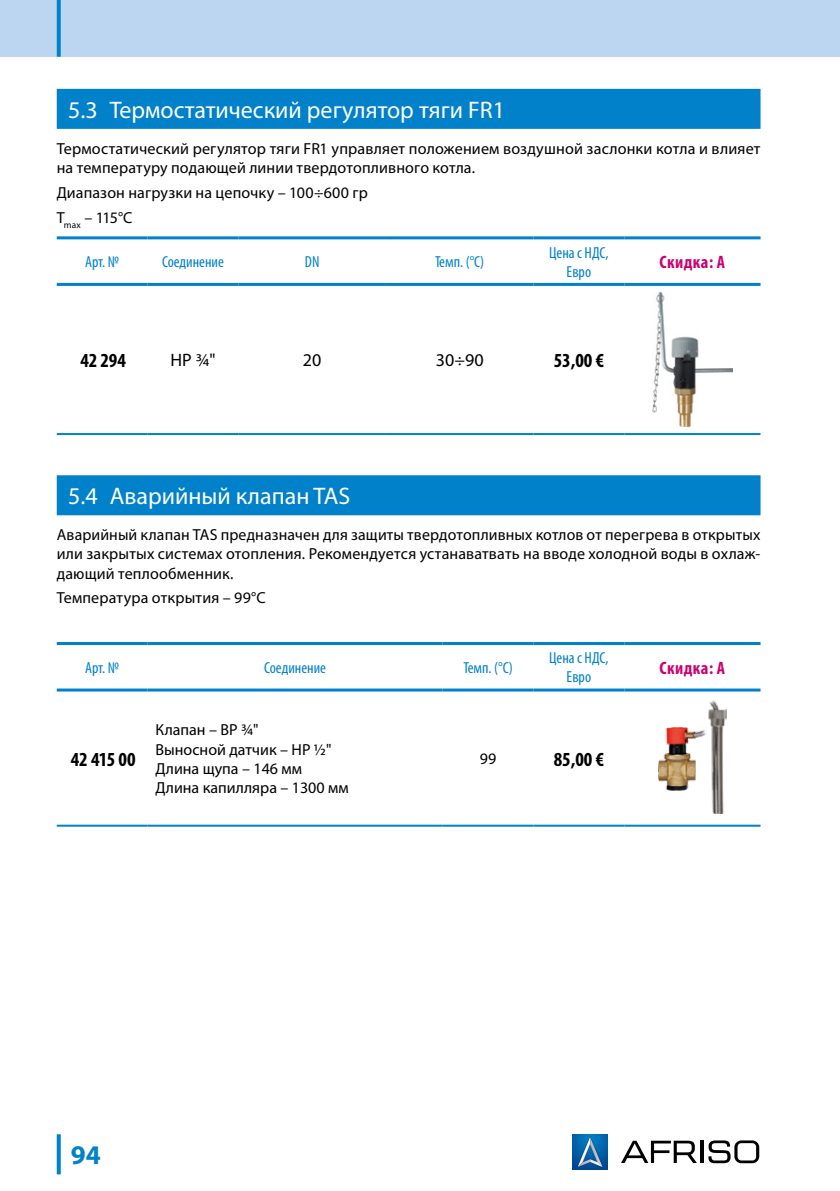
<style>
.page{position:relative;width:840px;height:1191px;background:#fff}
.page>*{position:absolute;margin:0;border:0;box-sizing:border-box;transform-origin:0 0}
.t1{font:700 27px "Myriad Pro";color:#0081c9}
.Poziom_drugi{font:24px "Myriad Pro";color:#fff}
.Produkt_NR_atrykulu{font:700 condensed 20px "Myriad Pro";letter-spacing:-.005em;color:#000}
.Produkt_zwykły_cena{font:700 condensed 20px "Myriad Pro";color:#000}
.Nagłówek_tabeli{font:700 condensed 18px "Myriad Pro";letter-spacing:.025em;color:#cc0070}
.Produkt_zwykły_cena-2{font:18px "Myriad Pro";color:#000}
.Tekst__wprowadzenie{font:16px/19.2px "Myriad Pro";letter-spacing:.01em;color:#000}
.Nagłówek_tabeli-2{font:condensed 16px/19.2px "Myriad Pro";color:#0081c9;text-align:center}
.Produkt_zwykły_cena-3{font:16px "Myriad Pro";color:#000}
</style>
<div class="page">
<hr style="left:839px;top:0;width:1px;height:57px;background:#bcd6f1">
<div style="left:0;top:0;width:839px;height:57px;background:#bcd6f1"></div>
<svg style="left:572px;top:1134px;width:35px;height:35px"></svg>
<svg style="left:576px;top:1136px;width:27px;height:31px"></svg>
<svg style="left:708px;top:1140px;width:50px;height:23px"></svg>
<hr style="left:700px;top:1140px;width:3px;height:23px;background:#000">
<svg style="left:621px;top:1140px;width:75px;height:23px"></svg>
<svg style="left:57px;top:1134px;width:4px;height:40px"></svg>
<svg style="left:57px;top:0;width:4px;height:57px"></svg>
<div style="left:57px;top:89px;width:703px;height:40px;background:#0081c9"></div>
<div style="left:57px;top:475px;width:703px;height:40px;background:#0081c9"></div>
<hr style="left:57px;top:236px;width:90px;height:3px;background:#0081c9">
<hr style="left:147px;top:236px;width:91px;height:3px;background:#0081c9">
<hr style="left:238px;top:236px;width:148px;height:3px;background:#0081c9">
<hr style="left:386px;top:236px;width:147px;height:3px;background:#0081c9">
<hr style="left:533px;top:236px;width:91px;height:3px;background:#0081c9">
<hr style="left:624px;top:236px;width:136px;height:3px;background:#0081c9">
<hr style="left:57px;top:283px;width:90px;height:3px;background:#0081c9">
<hr style="left:147px;top:283px;width:91px;height:3px;background:#0081c9">
<hr style="left:238px;top:283px;width:148px;height:3px;background:#0081c9">
<hr style="left:386px;top:283px;width:147px;height:3px;background:#0081c9">
<hr style="left:533px;top:283px;width:91px;height:3px;background:#0081c9">
<hr style="left:624px;top:283px;width:136px;height:3px;background:#0081c9">
<hr style="left:57px;top:433px;width:90px;height:2px;background:#0081c9">
<hr style="left:147px;top:433px;width:91px;height:2px;background:#0081c9">
<hr style="left:238px;top:433px;width:148px;height:2px;background:#0081c9">
<hr style="left:386px;top:433px;width:147px;height:2px;background:#0081c9">
<hr style="left:533px;top:433px;width:91px;height:2px;background:#0081c9">
<hr style="left:624px;top:433px;width:136px;height:2px;background:#0081c9">
<img style="left:652px;top:293px;width:80px;height:133px">
<hr style="left:57px;top:642px;width:90px;height:3px;background:#0081c9">
<hr style="left:147px;top:642px;width:295px;height:3px;background:#0081c9">
<hr style="left:442px;top:642px;width:91px;height:3px;background:#0081c9">
<hr style="left:533px;top:642px;width:91px;height:3px;background:#0081c9">
<hr style="left:624px;top:642px;width:136px;height:3px;background:#0081c9">
<hr style="left:57px;top:688px;width:90px;height:3px;background:#0081c9">
<hr style="left:147px;top:688px;width:295px;height:3px;background:#0081c9">
<hr style="left:442px;top:688px;width:91px;height:3px;background:#0081c9">
<hr style="left:533px;top:688px;width:91px;height:3px;background:#0081c9">
<hr style="left:624px;top:688px;width:136px;height:3px;background:#0081c9">
<hr style="left:57px;top:824px;width:90px;height:2px;background:#0081c9">
<hr style="left:147px;top:824px;width:295px;height:2px;background:#0081c9">
<hr style="left:442px;top:824px;width:91px;height:2px;background:#0081c9">
<hr style="left:533px;top:824px;width:91px;height:2px;background:#0081c9">
<hr style="left:624px;top:824px;width:136px;height:2px;background:#0081c9">
<img style="left:658px;top:700px;width:68px;height:113px">
<p class="Poziom_drugi" style="left:68px;top:97px;width:438px">5.3 Термостатический регулятор тяги FR1</p>
<p class="Tekst__wprowadzenie" style="left:57px;top:139px;width:705px">Термостатический регулятор тяги FR1 управляет положением воздушной заслонки котла и влияет на температуру подающей линии твердотопливного котла.</p>
<p class="Tekst__wprowadzenie" style="left:57px;top:183px;width:312px">Диапазон нагрузки на цепочку – 100÷600 гр</p>
<p class="Tekst__wprowadzenie" style="left:57px;top:208px;width:77px">T<sub>max</sub> – 115°С</p>
<p class="Nagłówek_tabeli-2" style="left:85px;top:252px;width:36px">Арт. №</p>
<p class="Nagłówek_tabeli-2" style="left:162px;top:252px;width:63px">Соединение</p>
<p class="Nagłówek_tabeli-2" style="left:305px;top:252px;width:16px">DN</p>
<p class="Nagłówek_tabeli-2" style="left:435px;top:252px;width:51px">Темп. (°С)</p>
<p class="Nagłówek_tabeli-2" style="left:549px;top:242px;width:61px">Цена с НДС,<br>Евро</p>
<p class="Nagłówek_tabeli" style="left:659px;top:251px;width:67px">Скидка: A</p>
<p class="Produkt_NR_atrykulu" style="left:80px;top:348px;width:47px">42 294</p>
<p class="Produkt_zwykły_cena-2" style="left:170px;top:350px;width:46px">HP ¾"</p>
<p class="Produkt_zwykły_cena-2" style="left:303px;top:350px;width:20px">20</p>
<p class="Produkt_zwykły_cena-2" style="left:435px;top:350px;width:49px">30÷90</p>
<p class="Produkt_zwykły_cena" style="left:553px;top:348px;width:52px">53,00 €</p>
<p class="Poziom_drugi" style="left:68px;top:483px;width:283px">5.4 Аварийный клапан TAS</p>
<p class="Tekst__wprowadzenie" style="left:57px;top:525px;width:704px;text-align:justify">Аварийный клапан TAS предназначен для защиты твердотопливных котлов от перегрева в открытых или закрытых системах отопления. Рекомендуется устанаватвать на вводе холодной воды в охлаж&shy;дающий теплообменник.</p>
<p class="Tekst__wprowadzenie" style="left:57px;top:589px;width:210px">Температура открытия – 99°С</p>
<p class="Nagłówek_tabeli-2" style="left:85px;top:657px;width:36px">Арт. №</p>
<p class="Nagłówek_tabeli-2" style="left:264px;top:657px;width:63px">Соединение</p>
<p class="Nagłówek_tabeli-2" style="left:463px;top:657px;width:51px">Темп. (°С)</p>
<p class="Nagłówek_tabeli-2" style="left:549px;top:648px;width:61px">Цена с НДС,<br>Евро</p>
<p class="Nagłówek_tabeli" style="left:659px;top:656px;width:67px">Скидка: A</p>
<p class="Produkt_NR_atrykulu" style="left:71px;top:746px;width:66px">42 415 00</p>
<p class="Produkt_zwykły_cena-3" style="left:155px;top:721px;width:104px">Клапан – ВР ¾"</p>
<p class="Produkt_zwykły_cena-3" style="left:155px;top:740px;width:177px">Выносной датчик – HP ½"</p>
<p class="Produkt_zwykły_cena-3" style="left:155px;top:759px;width:148px">Длина щупа – 146 мм</p>
<p class="Produkt_zwykły_cena-3" style="left:155px;top:779px;width:194px">Длина капилляра – 1300 мм</p>
<p class="Produkt_zwykły_cena-3" style="left:479px;top:750px;width:18px">99</p>
<p class="Produkt_zwykły_cena" style="left:553px;top:746px;width:52px">85,00 €</p>
<h1 class="t1" style="left:71px;top:1137px;width:31px">94</h1>
</div>
